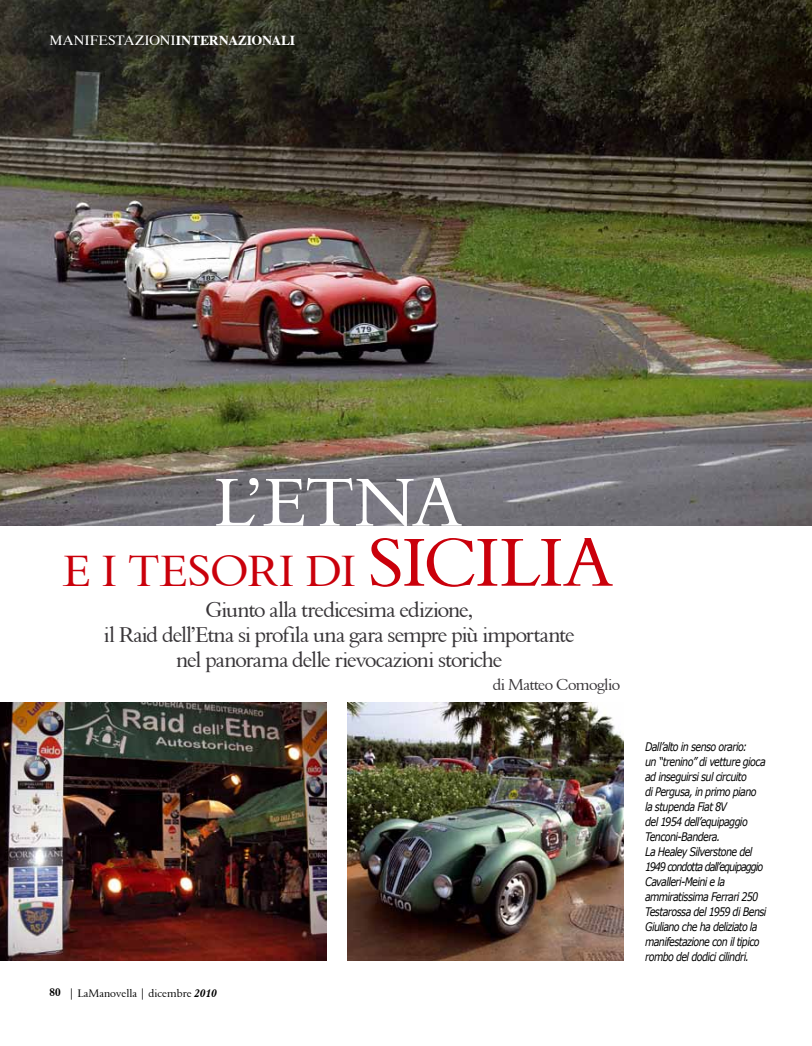
<style>
.page{position:relative;width:812px;height:1046px;background:#fff}
.page>*{position:absolute;margin:0;border:0;box-sizing:border-box;transform-origin:0 0}
.t1{font:70px "Aldine 401 BT Roman A";color:#fff}
.t2{font:45px "Aldine 401 BT Roman A";letter-spacing:-.015em;color:#ca000b}
.t3{font:22px/25px "Aldine 401 BT Roman A";letter-spacing:-.045em;color:#373437;text-align:center}
.t4{font:16.25px "Aldine 401 BT Roman A";letter-spacing:-.035em;color:#373437}
.t5{font:13.75px "Dutch 801 BT";letter-spacing:.005em;color:#fff}
.t6{font:italic 11.75px/15px "Verdana";letter-spacing:-.065em;color:#000;scale:.81 1}
.t7{font:11.25px "Aldine 401 BT Roman A";color:#000}
.s1{font-weight:700}
.s2{font-size:70px}
.s3{font-family:"Aldine 401 BT Bold A"}
.s4{font-family:"Aldine 401 BT Bold Italic A"}
</style>
<div class="page">
<img style="left:0;top:0;width:811px;height:526px">
<img style="left:0;top:702px;width:326px;height:258px">
<img style="left:347px;top:702px;width:276px;height:258px">
<p class="t5" style="left:50px;top:31px;width:247px">MANIFESTAZIONI<span class="s1">INTERNAZIONALI</span></p>
<h1 class="t1" style="left:214px;top:459px;width:247px">L’ETNA</h1>
<h2 class="t2" style="left:63px;top:543px;width:549px">E I TESORI DI <span class="s2">SICILIA</span></h2>
<h3 class="t3" style="left:104px;top:597px;width:472px">Giunto alla tredicesima edizione,<br>il Raid dell’Etna si profila una gara sempre più importante nel panorama delle rievocazioni storiche</h3>
<h3 class="t4" style="left:493px;top:674px;width:129px">di Matteo Comoglio</h3>
<p class="t7" style="left:50px;top:985px;width:169px"><span class="s3">80</span> | LaManovella | dicembre <span class="s4">2010</span></p>
<p class="t6" style="left:645px;top:739px;width:151px">Dall’alto in senso orario:<br>un “trenino” di vetture gioca ad inseguirsi sul circuito<br>di Pergusa, in primo piano la stupenda Fiat 8V<br>del 1954 dell’equipaggio<br>Tenconi-Bandera.<br>La Healey Silverstone del<br>1949 condotta dall’equipaggio<br>Cavalleri-Meini e la ammiratissima Ferrari 250<br>Testarossa del 1959 di Bensi<br>Giuliano che ha deliziato la manifestazione con il tipico rombo del dodici cilindri.</p>
</div>
